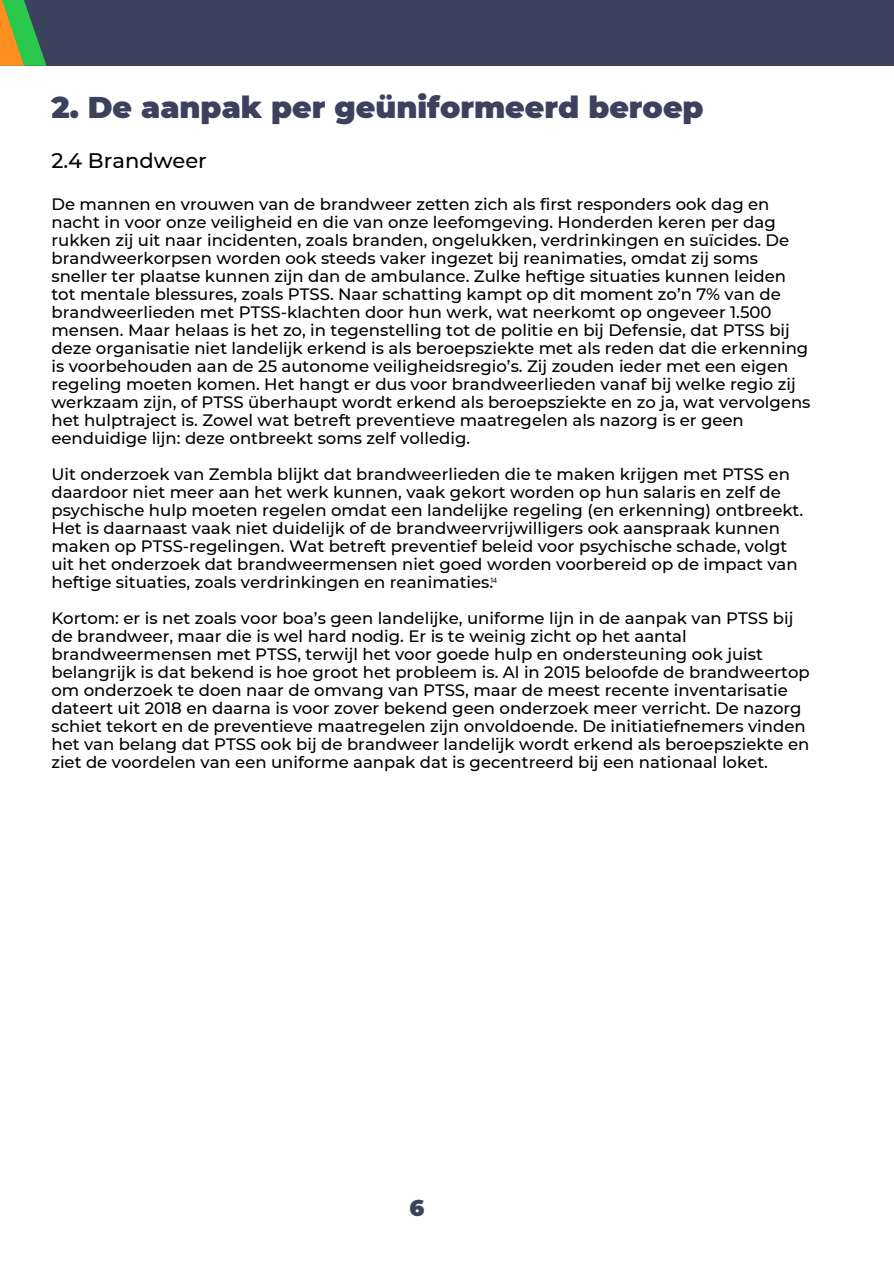
<style>
.page{position:relative;width:894px;height:1264px;background:#fff}
.page>*{position:absolute;margin:0;border:0;box-sizing:border-box;transform-origin:0 0}
.t1{font:900 30px "Montserrat";color:#3c415d}
.t2{font:900 22.5px "Montserrat";color:#3c415d}
.t3{font:500 21px "Montserrat";color:#000}
.t4{font:500 16.5px "Montserrat";color:#000}
.t5{font:7.5px "Open Sans";color:#000}
</style>
<div class="page">
<div style="left:0;top:0;width:893px;height:66px;background:#3c415d"></div>
<svg style="left:24px;top:0;width:22px;height:66px"></svg>
<svg style="left:0;top:0;width:24px;height:66px;background:#9da934"></svg>
<h1 class="t1" style="left:51px;top:89px;width:653px">2. De aanpak per geüniformeerd beroep</h1>
<h2 class="t3" style="left:51px;top:147px;width:157px">2.4 Brandweer</h2>
<p class="t4" style="left:51px;top:193px;width:719px">De mannen en vrouwen van de brandweer zetten zich als first responders ook dag en</p>
<p class="t4" style="left:51px;top:211px;width:725px">nacht in voor onze veiligheid en die van onze leefomgeving. Honderden keren per dag</p>
<p class="t4" style="left:51px;top:229px;width:739px">rukken zij uit naar incidenten, zoals branden, ongelukken, verdrinkingen en suïcides. De</p>
<p class="t4" style="left:51px;top:247px;width:708px">brandweerkorpsen worden ook steeds vaker ingezet bij reanimaties, omdat zij soms</p>
<p class="t4" style="left:51px;top:265px;width:736px">sneller ter plaatse kunnen zijn dan de ambulance. Zulke heftige situaties kunnen leiden</p>
<p class="t4" style="left:51px;top:283px;width:730px">tot mentale blessures, zoals PTSS. Naar schatting kampt op dit moment zo’n 7% van de</p>
<p class="t4" style="left:51px;top:301px;width:721px">brandweerlieden met PTSS-klachten door hun werk, wat neerkomt op ongeveer 1.500</p>
<p class="t4" style="left:51px;top:319px;width:739px">mensen. Maar helaas is het zo, in tegenstelling tot de politie en bij Defensie, dat PTSS bij</p>
<p class="t4" style="left:51px;top:337px;width:758px">deze organisatie niet landelijk erkend is als beroepsziekte met als reden dat die erkenning</p>
<p class="t4" style="left:51px;top:355px;width:738px">is voorbehouden aan de 25 autonome veiligheidsregio’s. Zij zouden ieder met een eigen</p>
<p class="t4" style="left:51px;top:373px;width:745px">regeling moeten komen. Het hangt er dus voor brandweerlieden vanaf bij welke regio zij</p>
<p class="t4" style="left:51px;top:391px;width:760px">werkzaam zijn, of PTSS überhaupt wordt erkend als beroepsziekte en zo ja, wat vervolgens</p>
<p class="t4" style="left:51px;top:409px;width:693px">het hulptraject is. Zowel wat betreft preventieve maatregelen als nazorg is er geen</p>
<p class="t4" style="left:51px;top:427px;width:420px">eenduidige lijn: deze ontbreekt soms zelf volledig.</p>
<p class="t4" style="left:51px;top:463px;width:739px">Uit onderzoek van Zembla blijkt dat brandweerlieden die te maken krijgen met PTSS en</p>
<p class="t4" style="left:51px;top:481px;width:730px">daardoor niet meer aan het werk kunnen, vaak gekort worden op hun salaris en zelf de</p>
<p class="t4" style="left:51px;top:499px;width:753px">psychische hulp moeten regelen omdat een landelijke regeling (en erkenning) ontbreekt.</p>
<p class="t4" style="left:51px;top:517px;width:729px">Het is daarnaast vaak niet duidelijk of de brandweervrijwilligers ook aanspraak kunnen</p>
<p class="t4" style="left:51px;top:535px;width:737px">maken op PTSS-regelingen. Wat betreft preventief beleid voor psychische schade, volgt</p>
<p class="t4" style="left:51px;top:553px;width:747px">uit het onderzoek dat brandweermensen niet goed worden voorbereid op de impact van</p>
<p class="t4" style="left:51px;top:571px;width:443px">heftige situaties, zoals verdrinkingen en reanimaties.</p>
<p class="t4" style="left:51px;top:607px;width:743px">Kortom: er is net zoals voor boa’s geen landelijke, uniforme lijn in de aanpak van PTSS bij</p>
<p class="t4" style="left:51px;top:625px;width:636px">de brandweer, maar die is wel hard nodig. Er is te weinig zicht op het aantal</p>
<p class="t4" style="left:51px;top:643px;width:712px">brandweermensen met PTSS, terwijl het voor goede hulp en ondersteuning ook juist</p>
<p class="t4" style="left:51px;top:661px;width:759px">belangrijk is dat bekend is hoe groot het probleem is. Al in 2015 beloofde de brandweertop</p>
<p class="t4" style="left:51px;top:679px;width:737px">om onderzoek te doen naar de omvang van PTSS, maar de meest recente inventarisatie</p>
<p class="t4" style="left:51px;top:697px;width:751px">dateert uit 2018 en daarna is voor zover bekend geen onderzoek meer verricht. De nazorg</p>
<p class="t4" style="left:51px;top:715px;width:755px">schiet tekort en de preventieve maatregelen zijn onvoldoende. De initiatiefnemers vinden</p>
<p class="t4" style="left:51px;top:733px;width:759px">het van belang dat PTSS ook bij de brandweer landelijk wordt erkend als beroepsziekte en</p>
<p class="t4" style="left:51px;top:751px;width:717px">ziet de voordelen van een uniforme aanpak dat is gecentreerd bij een nationaal loket.</p>
<p class="t5" style="left:489px;top:575px;width:9px">14</p>
<p class="t2" style="left:409px;top:1194px;width:16px">6</p>
</div>
